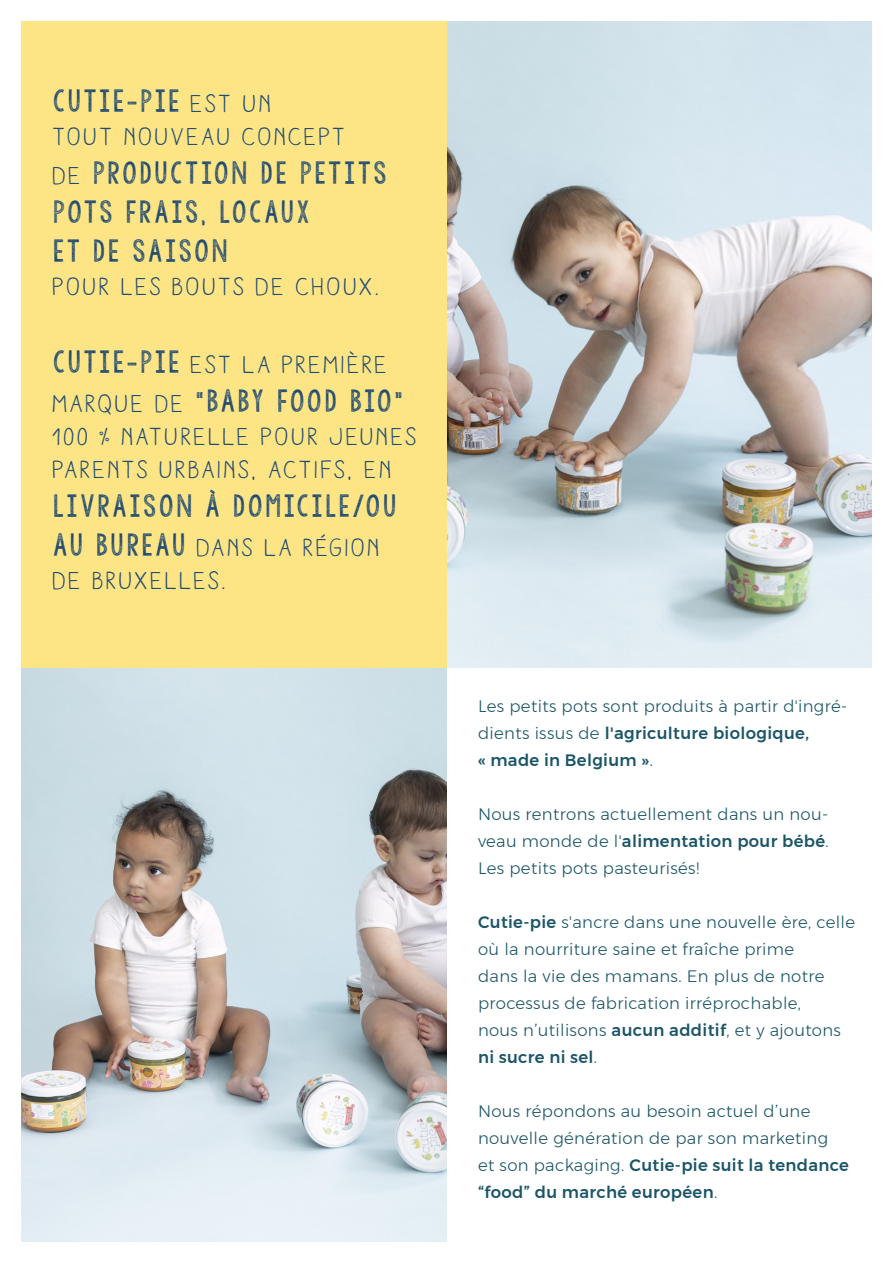
<style>
.page{position:relative;width:893px;height:1263px;background:#fff}
.page>*{position:absolute;margin:0;border:0;box-sizing:border-box;transform-origin:0 0}
.t1{font:25.05px/39px "KG Allof Me";letter-spacing:.11em;color:#234c72}
.t2{font:25.05px/33px "Aracne";letter-spacing:.105em;color:#234c72}
.t3{font:300 16.5px/27px "Montserrat";letter-spacing:.02em;color:#1b5568}
.t4{font:500 16.5px/27px "Montserrat";letter-spacing:.02em;color:#1b5568}
.s1{font-family:"Aracne"}
.s2{font-weight:500}
.s3{font-weight:300}
</style>
<div class="page">
<img style="left:21px;top:668px;width:425px;height:574px">
<img style="left:446px;top:22px;width:426px;height:646px">
<div style="left:21px;top:21px;width:425px;height:647px;background:#fde586"></div>
<p class="t1" style="left:53px;top:82px;width:220px">CUTIE-PIE <span class="s1">EST UN</span></p>
<p class="t2" style="left:53px;top:120px;width:294px">TOUT NOUVEAU CONCEPT</p>
<p class="t1" style="left:53px;top:154px;width:335px"><span class="s1">DE</span> PRODUCTION DE PETITS<br>POTS FRAIS, LOCAUX</p>
<p class="t1" style="left:53px;top:232px;width:176px">ET DE SAISON</p>
<p class="t2" style="left:53px;top:270px;width:328px">POUR LES BOUTS DE CHOUX.</p>
<p class="t1" style="left:53px;top:343px;width:351px">CUTIE-PIE <span class="s1">EST LA PREMIÈRE<br>MARQUE DE</span> “BABY FOOD BIO”</p>
<p class="t2" style="left:53px;top:420px;width:365px">100 % NATURELLE POUR JEUNES<br>PARENTS URBAINS, ACTIFS, EN</p>
<p class="t1" style="left:53px;top:487px;width:345px">LIVRAISON À DOMICILE/OU<br>AU BUREAU <span class="s1">DANS LA RÉGION</span></p>
<p class="t2" style="left:53px;top:564px;width:174px">DE BRUXELLES.</p>
<p class="t3" style="left:478px;top:693px;width:371px">Les petits pots sont produits à partir d'ingré&shy;dients issus de <span class="s2">l'agriculture biologique,</span></p>
<p class="t4" style="left:478px;top:747px;width:176px">« made in Belgium »<span class="s3">.</span></p>
<p class="t3" style="left:478px;top:801px;width:352px">Nous rentrons actuellement dans un nou&shy;veau monde de l'<span class="s2">alimentation pour bébé</span>.</p>
<p class="t3" style="left:478px;top:855px;width:223px">Les petits pots pasteurisés!</p>
<p class="t3" style="left:478px;top:909px;width:379px"><span class="s2">Cutie-pie</span> s'ancre dans une nouvelle ère, celle où la nourriture saine et fraîche prime</p>
<p class="t3" style="left:478px;top:963px;width:348px">dans la vie des mamans. En plus de notre processus de fabrication irréprochable,</p>
<p class="t3" style="left:478px;top:1017px;width:364px">nous n’utilisons <span class="s2">aucun additif</span>, et y ajoutons <span class="s2">ni sucre ni sel</span>.</p>
<p class="t3" style="left:478px;top:1098px;width:334px">Nous répondons au besoin actuel d’une</p>
<p class="t3" style="left:478px;top:1125px;width:352px">nouvelle génération de par son marketing</p>
<p class="t4" style="left:478px;top:1152px;width:372px"><span class="s3">et son packaging.</span> Cutie-pie suit la tendance “food” du marché européen<span class="s3">.</span></p>
</div>
